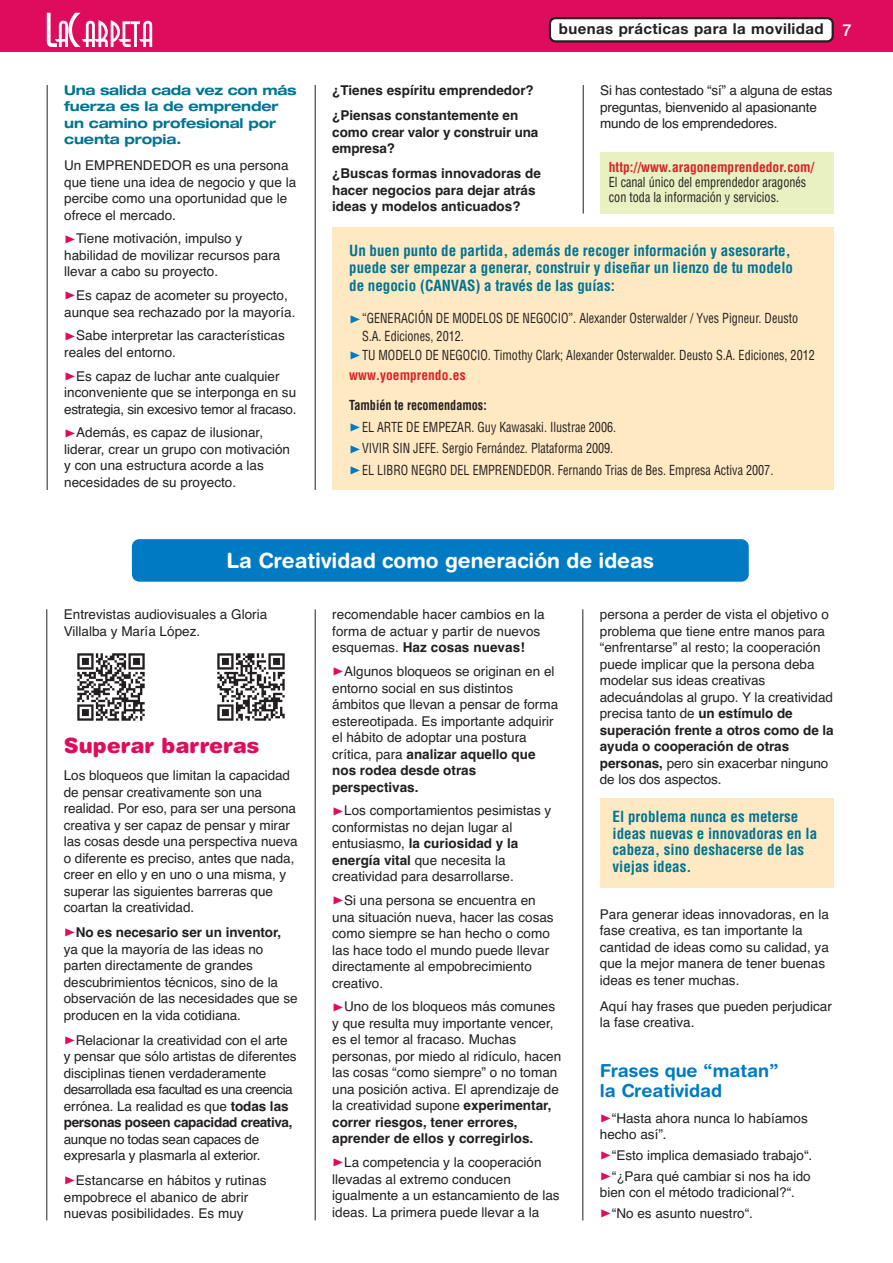
<style>
.page{position:relative;width:893px;height:1263px;background:#fff}
.page>*{position:absolute;margin:0;border:0;box-sizing:border-box;transform-origin:0 0}
.t1{font:700 21px "Helvetica Rounded";color:#fff}
.t2{font:900 21px "Helvetica Rounded";color:#df0c5e}
.t3{font:700 18px/19.5px "Helvetica Rounded";color:#007bc3}
.t4{font:700 condensed 15px/16.5px "Helvetica";color:#007491}
.t5{font:700 15px "Helvetica Neue";letter-spacing:.025em;color:#231f20}
.t6{font:13.5px/16.5px "Helvetica";color:#231f20}
.t7{font:condensed 13.5px/21.6px "Helvetica";color:#231f20;scale:.9 1}
.t8{font:700 13.5px/16.5px "Helvetica";color:#231f20}
.t9{font:700 expanded 13.5px/16.5px "Helvetica Neue";letter-spacing:-.01em;color:#007491}
.t10{font:700 condensed 13.5px "Helvetica";color:#da2128}
.s1{font-family:"Zeal";font-size:12px;color:#df0c5e}
.s2{font-weight:500;font-size:16.5px;color:#fff}
.s3{font-family:"Zeal";font-stretch:normal;font-size:12px;color:#007bc3}
.s4{font-weight:700;color:#da2128}
.s5{font-weight:700}
</style>
<div class="page">
<div style="left:0;top:0;width:892px;height:51px;background:#df0c5e"></div>
<div style="left:332px;top:227px;width:501px;height:263px;background:#ffe9c3"></div>
<hr style="left:47px;top:85px;width:1px;height:405px;background:#231f20">
<hr style="left:315px;top:85px;width:1px;height:405px;background:#231f20">
<hr style="left:583px;top:85px;width:1px;height:129px;background:#231f20">
<hr style="left:46px;top:609px;width:1px;height:611px;background:#231f20">
<hr style="left:315px;top:609px;width:1px;height:611px;background:#231f20">
<hr style="left:582px;top:609px;width:1px;height:611px;background:#231f20">
<div style="left:132px;top:539px;width:616px;height:43px;background:#007bc3;border-radius:7px"></div>
<div style="left:600px;top:798px;width:233px;height:90px;background:#ffe9c3"></div>
<div style="left:600px;top:152px;width:233px;height:62px;background:#e9f0c1"></div>
<img style="left:77px;top:653px;width:68px;height:68px">
<img style="left:217px;top:653px;width:68px;height:68px">
<svg style="left:47px;top:13px;width:105px;height:34px"></svg>
<svg style="left:549px;top:17px;width:284px;height:26px;background:#d6d0d2"></svg>
<p class="t9" style="left:64px;top:83px;width:234px">Una salida cada vez con más fuerza es la de emprender un camino profesional por cuenta propia.</p>
<p class="t6" style="left:64px;top:159px;width:233px">Un EMPRENDEDOR es una persona que tiene una idea de negocio y que la percibe como una oportunidad que le ofrece el mercado.</p>
<p class="t6" style="left:64px;top:232px;width:218px"><span class="s1">®</span>Tiene motivación, impulso y habilidad de movilizar recursos para llevar a cabo su proyecto.</p>
<p class="t6" style="left:64px;top:288px;width:233px"><span class="s1">®</span>Es capaz de acometer su proyecto, aunque sea rechazado por la mayoría.</p>
<p class="t6" style="left:64px;top:329px;width:222px"><span class="s1">®</span>Sabe interpretar las características reales del entorno.</p>
<p class="t6" style="left:64px;top:369px;width:234px"><span class="s1">®</span>Es capaz de luchar ante cualquier inconveniente que se interponga en su estrategia, sin excesivo temor al fracaso.</p>
<p class="t6" style="left:64px;top:426px;width:227px"><span class="s1">®</span>Además, es capaz de ilusionar, liderar, crear un grupo con motivación y con una estructura acorde a las necesidades de su proyecto.</p>
<p class="t8" style="left:332px;top:79px;width:203px;line-height:25px">¿Tienes espíritu emprendedor? ¿Piensas constantemente en</p>
<p class="t8" style="left:332px;top:125px;width:208px">como crear valor y construir una empresa?</p>
<p class="t8" style="left:332px;top:166px;width:210px">¿Buscas formas innovadoras de hacer negocios para dejar atrás ideas y modelos anticuados?</p>
<p class="t5" style="left:559px;top:24px;width:294px">buenas prácticas para la movilidad <span class="s2">7</span></p>
<p class="t6" style="left:600px;top:83px;width:234px">Si has contestado “sí” a alguna de estas preguntas, bienvenido al apasionante mundo de los emprendedores.</p>
<p class="t10" style="left:609px;top:161px;width:207px">http://www.aragonemprendedor.com/</p>
<p class="t7" style="left:609px;top:175px;width:221px;line-height:15px">El canal único del emprendedor aragonés con toda la información y servicios.</p>
<p class="t4" style="left:349px;top:243px;width:445px;line-height:17.5px">Un buen punto de partida, además de recoger información y asesorarte, puede ser empezar a generar, construir y diseñar un lienzo de tu modelo de negocio (CANVAS) a través de las guías:</p>
<p class="t7" style="left:362px;top:311px;width:486px;line-height:17.5px;text-indent:-13px"><span class="s3">®</span>“GENERACIÓN DE MODELOS DE NEGOCIO”. Alexander Osterwalder / Yves Pigneur. Deusto<br>S.A. Ediciones, 2012.</p>
<p class="t7" style="left:349px;top:346px;width:519px;line-height:19.8px"><span class="s3">®</span>TU MODELO DE NEGOCIO. Timothy Clark; Alexander Osterwalder. Deusto S.A. Ediciones, 2012 <span class="s4">www.yoemprendo.es</span></p>
<p class="t7" style="left:349px;top:395px;width:473px"><span class="s5">También te recomendamos:<br></span><span class="s3">®</span>EL ARTE DE EMPEZAR. Guy Kawasaki. Ilustrae 2006.<br><span class="s3">®</span>VIVIR SIN JEFE. Sergio Fernández. Plataforma 2009.<br><span class="s3">®</span>EL LIBRO NEGRO DEL EMPRENDEDOR. Fernando Trias de Bes. Empresa Activa 2007.</p>
<h1 class="t1" style="left:226px;top:553px;width:429px">La Creatividad como generación de ideas</h1>
<p class="t6" style="left:64px;top:608px;width:205px">Entrevistas audiovisuales a Gloria<br>Villalba y María López.</p>
<h1 class="t2" style="left:64px;top:737px;width:197px">Superar barreras</h1>
<p class="t6" style="left:64px;top:768px;width:235px">Los bloqueos que limitan la capacidad de pensar creativamente son una realidad. Por eso, para ser una persona creativa y ser capaz de pensar y mirar las cosas desde una perspectiva nueva o diferente es preciso, antes que nada, creer en ello y en uno o una misma, y superar las siguientes barreras que coartan la creatividad.</p>
<p class="t6" style="left:64px;top:925px;width:235px"><span class="s1">®</span><span class="s5">No es necesario ser un inventor, </span>ya que la mayoría de las ideas no parten directamente de grandes descubrimientos técnicos, sino de la observación de las necesidades que se producen en la vida cotidiana.</p>
<p class="t6" style="left:64px;top:1033px;width:234px"><span class="s1">®</span>Relacionar la creatividad con el arte y pensar que sólo artistas de diferentes disciplinas tienen verdaderamente desarrollada esa facultad es una creencia errónea. La realidad es que <span class="s5">todas las personas poseen capacidad creativa,</span></p>
<p class="t6" style="left:64px;top:1132px;width:198px">aunque no todas sean capaces de expresarla y plasmarla al exterior.</p>
<p class="t6" style="left:64px;top:1173px;width:204px"><span class="s1">®</span>Estancarse en hábitos y rutinas empobrece el abanico de abrir nuevas posibilidades. Es muy</p>
<p class="t6" style="left:332px;top:608px;width:214px">recomendable hacer cambios en la forma de actuar y partir de nuevos esquemas. <span class="s5">Haz cosas nuevas!</span></p>
<p class="t6" style="left:332px;top:664px;width:227px"><span class="s1">®</span>Algunos bloqueos se originan en el entorno social en sus distintos ámbitos que llevan a pensar de forma estereotipada. Es importante adquirir el hábito de adoptar una postura crítica, para <span class="s5">analizar aquello que nos rodea desde otras perspectivas.</span></p>
<p class="t6" style="left:332px;top:804px;width:221px"><span class="s1">®</span>Los comportamientos pesimistas y conformistas no dejan lugar al entusiasmo, <span class="s5">la curiosidad y la energía vital</span> que necesita la creatividad para desarrollarse.</p>
<p class="t6" style="left:332px;top:893px;width:223px"><span class="s1">®</span>Si una persona se encuentra en una situación nueva, hacer las cosas como siempre se han hecho o como las hace todo el mundo puede llevar directamente al empobrecimiento creativo.</p>
<p class="t6" style="left:332px;top:1000px;width:230px"><span class="s1">®</span>Uno de los bloqueos más comunes y que resulta muy importante vencer, es el temor al fracaso. Muchas personas, por miedo al ridículo, hacen las cosas “como siempre” o no toman una posición activa. El aprendizaje de la creatividad supone <span class="s5">experimentar, correr riesgos, tener errores, aprender de ellos y corregirlos.</span></p>
<p class="t6" style="left:332px;top:1155px;width:229px"><span class="s1">®</span>La competencia y la cooperación llevadas al extremo conducen igualmente a un estancamiento de las ideas. La primera puede llevar a la</p>
<p class="t6" style="left:600px;top:608px;width:235px">persona a perder de vista el objetivo o problema que tiene entre manos para “enfrentarse” al resto; la cooperación puede implicar que la persona deba modelar sus ideas creativas adecuándolas al grupo. Y la creatividad precisa tanto de <span class="s5">un estímulo de superación frente a otros como de la ayuda o cooperación de otras personas,</span> pero sin exacerbar ninguno de los dos aspectos.</p>
<p class="t4" style="left:612px;top:810px;width:206px">El problema nunca es meterse ideas nuevas e innovadoras en la cabeza, sino deshacerse de las viejas ideas.</p>
<p class="t6" style="left:600px;top:907px;width:230px">Para generar ideas innovadoras, en la fase creativa, es tan importante la cantidad de ideas como su calidad, ya que la mejor manera de tener buenas ideas es tener muchas.</p>
<p class="t6" style="left:600px;top:999px;width:233px">Aquí hay frases que pueden perjudicar la fase creativa.</p>
<h2 class="t3" style="left:600px;top:1063px;width:180px">Frases que “matan” la Creatividad</h2>
<p class="t6" style="left:600px;top:1111px;width:209px"><span class="s1">®</span>“Hasta ahora nunca lo habíamos hecho así”.</p>
<p class="t6" style="left:600px;top:1146px;width:214px;line-height:20.7px"><span class="s1">®</span>“Esto implica demasiado trabajo“. <span class="s1">®</span>“¿Para qué cambiar si nos ha ido</p>
<p class="t6" style="left:600px;top:1183px;width:197px;line-height:20.7px">bien con el método tradicional?“. <span class="s1">®</span>“No es asunto nuestro“.</p>
</div>
